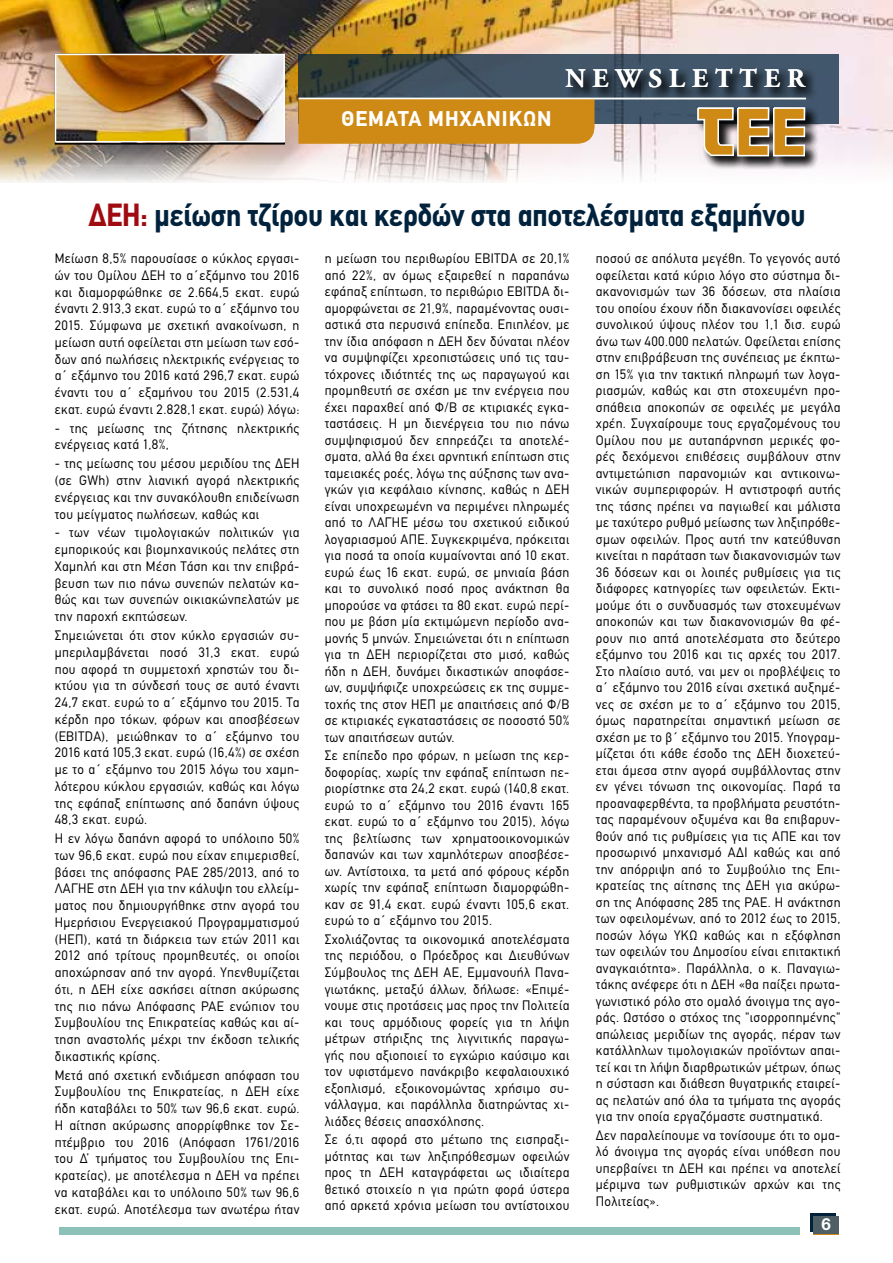
<style>
.page{position:relative;width:893px;height:1263px;background:#fff}
.page>*{position:absolute;margin:0;border:0;box-sizing:border-box;transform-origin:0 0}
.t1{font:700 31.5px "CF Din";color:#00223d;scale:.9 1}
.t2{font:700 27px "CF Garamond";letter-spacing:.26em;color:#fff}
.t3{font:700 21px "CF Din";letter-spacing:.05em;color:#fff}
.t4{font:700 18px "Helvetica Neue Greek";color:#fff}
.t5{font:13.5px/16.5px "CF Din";letter-spacing:.03em;color:#000;text-align:justify}
.s1{color:#9f0b10}
</style>
<div class="page">
<div style="left:810px;top:1214px;width:26px;height:18px;background:#00223d"></div>
<div style="left:813px;top:1216px;width:26px;height:18px;background:#4d5f65"></div>
<div style="left:59px;top:1227px;width:740px;height:7px;background:#8cc1b8"></div>
<img style="left:0;top:165px;width:781px;height:18px">
<img style="left:0;top:0;width:893px;height:165px">
<svg style="left:299px;top:54px;width:540px;height:69px;background:#3e4f5d"></svg>
<div style="left:55px;top:54px;width:230px;height:91px;border:2px solid #000"></div>
<div style="left:565px;top:67px;width:254px;height:35px;background:#000;opacity:.75"></div>
<div style="left:695px;top:105px;width:53px;height:65px;background:#000;opacity:.75"></div>
<div style="left:735px;top:105px;width:48px;height:65px;background:#000;opacity:.75"></div>
<div style="left:771px;top:105px;width:48px;height:65px;background:#000;opacity:.75"></div>
<svg style="left:696px;top:107px;width:110px;height:50px;background:#b69257"></svg>
<img style="left:58px;top:57px;width:224px;height:82px">
<div style="left:55px;top:54px;width:230px;height:88px;border:2px solid #fff"></div>
<div style="left:299px;top:99px;width:297px;height:45px;background:#ce8a14"></div>
<hr style="left:299px;top:98px;width:507px;height:1px;background:#fff">
<h3 class="t3" style="left:342px;top:108px;width:211px">ΘΕΜΑΤΑ ΜΗΧΑΝΙΚΩΝ</h3>
<h2 class="t2" style="left:565px;top:65px;width:241px">NEWSLETTER</h2>
<h1 class="t1" style="left:89px;top:197px;width:798px"><span class="s1">ΔΕΗ:</span> μείωση τζίρου και κερδών στα αποτελέσματα εξαμήνου</h1>
<p class="t5" style="left:55px;top:250px;width:246px">Μείωση 8,5% παρουσίασε ο κύκλος εργασι&shy;ών του Ομίλου ΔΕΗ το α΄εξάμηνο του 2016 και διαμορφώθηκε σε 2.664,5 εκατ. ευρώ έναντι 2.913,3 εκατ. ευρώ το α΄ εξάμηνο του 2015. Σύμφωνα με σχετική ανακοίνωση, η μείωση αυτή οφείλεται στη μείωση των εσό&shy;δων από πωλήσεις ηλεκτρικής ενέργειας το α΄ εξάμηνο του 2016 κατά 296,7 εκατ. ευρώ έναντι του α΄ εξαμήνου του 2015 (2.531,4 εκατ. ευρώ έναντι 2.828,1 εκατ. ευρώ) λόγω:</p>
<p class="t5" style="left:55px;top:420px;width:246px">- της μείωσης της ζήτησης ηλεκτρικής ενέργειας κατά 1,8%,</p>
<p class="t5" style="left:55px;top:455px;width:246px">- της μείωσης του μέσου μεριδίου της ΔΕΗ (σε GWh) στην λιανική αγορά ηλεκτρικής ενέργειας και την συνακόλουθη επιδείνωση του μείγματος πωλήσεων, καθώς και</p>
<p class="t5" style="left:55px;top:524px;width:246px">- των νέων τιμολογιακών πολιτικών για εμπορικούς και βιομηχανικούς πελάτες στη Χαμηλή και στη Μέση Τάση και την επιβρά&shy;βευση των πιο πάνω συνεπών πελατών κα&shy;θώς και των συνεπών οικιακώνπελατών με την παροχή εκπτώσεων.</p>
<p class="t5" style="left:55px;top:627px;width:246px">Σημειώνεται ότι στον κύκλο εργασιών συ&shy;μπεριλαμβάνεται ποσό 31,3 εκατ. ευρώ που αφορά τη συμμετοχή χρηστών του δι&shy;κτύου για τη σύνδεσή τους σε αυτό έναντι 24,7 εκατ. ευρώ το α΄ εξάμηνο του 2015. Τα κέρδη προ τόκων, φόρων και αποσβέσεων (EBITDA), μειώθηκαν το α΄ εξάμηνο του 2016 κατά 105,3 εκατ. ευρώ (16,4%) σε σχέση με το α΄ εξάμηνο του 2015 λόγω του χαμη&shy;λότερου κύκλου εργασιών, καθώς και λόγω της εφάπαξ επίπτωσης από δαπάνη ύψους 48,3 εκατ. ευρώ.</p>
<p class="t5" style="left:55px;top:830px;width:246px">Η εν λόγω δαπάνη αφορά το υπόλοιπο 50% των 96,6 εκατ. ευρώ που είχαν επιμερισθεί, βάσει της απόφασης ΡΑΕ 285/2013, από το ΛΑΓΗΕ στη ΔΕΗ για την κάλυψη του ελλείμ&shy;ματος που δημιουργήθηκε στην αγορά του Ημερήσιου Ενεργειακού Προγραμματισμού (ΗΕΠ), κατά τη διάρκεια των ετών 2011 και 2012 από τρίτους προμηθευτές, οι οποίοι αποχώρησαν από την αγορά. Υπενθυμίζεται ότι, η ΔΕΗ είχε ασκήσει αίτηση ακύρωσης της πιο πάνω Απόφασης ΡΑΕ ενώπιον του Συμβουλίου της Επικρατείας καθώς και αί&shy;τηση αναστολής μέχρι την έκδοση τελικής δικαστικής κρίσης.</p>
<p class="t5" style="left:55px;top:1067px;width:246px">Μετά από σχετική ενδιάμεση απόφαση του Συμβουλίου της Επικρατείας, η ΔΕΗ είχε ήδη καταβάλει το 50% των 96,6 εκατ. ευρώ.<br>Η αίτηση ακύρωσης απορρίφθηκε τον Σε&shy;πτέμβριο του 2016 (Απόφαση 1761/2016 του Δ’ τμήματος του Συμβουλίου της Επι&shy;κρατείας), με αποτέλεσμα η ΔΕΗ να πρέπει να καταβάλει και το υπόλοιπο 50% των 96,6 εκατ. ευρώ. Αποτέλεσμα των ανωτέρω ήταν</p>
<p class="t5" style="left:325px;top:250px;width:246px">η μείωση του περιθωρίου EBITDA σε 20,1% από 22%, αν όμως εξαιρεθεί η παραπάνω εφάπαξ επίπτωση, το περιθώριο EBITDA δι&shy;αμορφώνεται σε 21,9%, παραμένοντας ουσι&shy;αστικά στα περυσινά επίπεδα. Επιπλέον, με την ίδια απόφαση η ΔΕΗ δεν δύναται πλέον να συμψηφίζει χρεοπιστώσεις υπό τις ταυ&shy;τόχρονες ιδιότητές της ως παραγωγού και προμηθευτή σε σχέση με την ενέργεια που έχει παραχθεί από Φ/Β σε κτιριακές εγκα&shy;ταστάσεις. Η μη διενέργεια του πιο πάνω συμψηφισμού δεν επηρεάζει τα αποτελέ&shy;σματα, αλλά θα έχει αρνητική επίπτωση στις ταμειακές ροές, λόγω της αύξησης των ανα&shy;γκών για κεφάλαιο κίνησης, καθώς η ΔΕΗ είναι υποχρεωμένη να περιμένει πληρωμές από το ΛΑΓΗΕ μέσω του σχετικού ειδικού λογαριασμού ΑΠΕ. Συγκεκριμένα, πρόκειται για ποσά τα οποία κυμαίνονται από 10 εκατ. ευρώ έως 16 εκατ. ευρώ, σε μηνιαία βάση και το συνολικό ποσό προς ανάκτηση θα μπορούσε να φτάσει τα 80 εκατ. ευρώ περί&shy;που με βάση μία εκτιμώμενη περίοδο ανα&shy;μονής 5 μηνών. Σημειώνεται ότι η επίπτωση για τη ΔΕΗ περιορίζεται στο μισό, καθώς ήδη η ΔΕΗ, δυνάμει δικαστικών αποφάσε&shy;ων, συμψήφιζε υποχρεώσεις εκ της συμμε&shy;τοχής της στον ΗΕΠ με απαιτήσεις από Φ/Β σε κτιριακές εγκαταστάσεις σε ποσοστό 50% των απαιτήσεων αυτών.</p>
<p class="t5" style="left:325px;top:747px;width:246px">Σε επίπεδο προ φόρων, η μείωση της κερ&shy;δοφορίας, χωρίς την εφάπαξ επίπτωση πε&shy;ριορίστηκε στα 24,2 εκατ. ευρώ (140,8 εκατ. ευρώ το α΄ εξάμηνο του 2016 έναντι 165 εκατ. ευρώ το α΄ εξάμηνο του 2015), λόγω της βελτίωσης των χρηματοοικονομικών δαπανών και των χαμηλότερων αποσβέσε&shy;ων. Αντίστοιχα, τα μετά από φόρους κέρδη χωρίς την εφάπαξ επίπτωση διαμορφώθη&shy;καν σε 91,4 εκατ. ευρώ έναντι 105,6 εκατ. ευρώ το α΄ εξάμηνο του 2015.</p>
<p class="t5" style="left:325px;top:931px;width:246px">Σχολιάζοντας τα οικονομικά αποτελέσματα της περιόδου, ο Πρόεδρος και Διευθύνων Σύμβουλος της ΔΕΗ ΑΕ, Εμμανουήλ Πανα&shy;γιωτάκης, μεταξύ άλλων, δήλωσε: «Επιμέ&shy;νουμε στις προτάσεις μας προς την Πολιτεία και τους αρμόδιους φορείς για τη λήψη μέτρων στήριξης της λιγνιτικής παραγω&shy;γής που αξιοποιεί το εγχώριο καύσιμο και τον υφιστάμενο πανάκριβο κεφαλαιουχικό εξοπλισμό, εξοικονομώντας χρήσιμο συ&shy;νάλλαγμα, και παράλληλα διατηρώντας χι&shy;λιάδες θέσεις απασχόλησης.</p>
<p class="t5" style="left:325px;top:1131px;width:246px">Σε ό,τι αφορά στο μέτωπο της εισπραξι&shy;μότητας και των ληξιπρόθεσμων οφειλών προς τη ΔΕΗ καταγράφεται ως ιδιαίτερα θετικό στοιχείο η για πρώτη φορά ύστερα από αρκετά χρόνια μείωση του αντίστοιχου</p>
<p class="t5" style="left:596px;top:250px;width:246px">ποσού σε απόλυτα μεγέθη. Το γεγονός αυτό οφείλεται κατά κύριο λόγο στο σύστημα δι&shy;ακανονισμών των 36 δόσεων, στα πλαίσια του οποίου έχουν ήδη διακανονίσει οφειλές συνολικού ύψους πλέον του 1,1 δισ. ευρώ άνω των 400.000 πελατών. Οφείλεται επίσης στην επιβράβευση της συνέπειας με έκπτω&shy;ση 15% για την τακτική πληρωμή των λογα&shy;ριασμών, καθώς και στη στοχευμένη προ&shy;σπάθεια αποκοπών σε οφειλές με μεγάλα χρέη. Συγχαίρουμε τους εργαζομένους του Ομίλου που με αυταπάρνηση μερικές φο&shy;ρές δεχόμενοι επιθέσεις συμβάλουν στην αντιμετώπιση παρανομιών και αντικοινω&shy;νικών συμπεριφορών. Η αντιστροφή αυτής της τάσης πρέπει να παγιωθεί και μάλιστα με ταχύτερο ρυθμό μείωσης των ληξιπρόθε&shy;σμων οφειλών. Προς αυτή την κατεύθυνση κινείται η παράταση των διακανονισμών των 36 δόσεων και οι λοιπές ρυθμίσεις για τις διάφορες κατηγορίες των οφειλετών. Εκτι&shy;μούμε ότι ο συνδυασμός των στοχευμένων αποκοπών και των διακανονισμών θα φέ&shy;ρουν πιο απτά αποτελέσματα στο δεύτερο εξάμηνο του 2016 και τις αρχές του 2017.<br>Στο πλαίσιο αυτό, ναι μεν οι προβλέψεις το α΄ εξάμηνο του 2016 είναι σχετικά αυξημέ&shy;νες σε σχέση με το α΄ εξάμηνο του 2015, όμως παρατηρείται σημαντική μείωση σε σχέση με το β΄ εξάμηνο του 2015. Υπογραμ&shy;μίζεται ότι κάθε έσοδο της ΔΕΗ διοχετεύ&shy;εται άμεσα στην αγορά συμβάλλοντας στην εν γένει τόνωση της οικονομίας. Παρά τα προαναφερθέντα, τα προβλήματα ρευστότη&shy;τας παραμένουν οξυμένα και θα επιβαρυν&shy;θούν από τις ρυθμίσεις για τις ΑΠΕ και τον προσωρινό μηχανισμό ΑΔΙ καθώς και από την απόρριψη από το Συμβούλιο της Επι&shy;κρατείας της αίτησης της ΔΕΗ για ακύρω&shy;ση της Απόφασης 285 της ΡΑΕ. Η ανάκτηση των οφειλομένων, από το 2012 έως το 2015, ποσών λόγω ΥΚΩ καθώς και η εξόφληση των οφειλών του Δημοσίου είναι επιτακτική αναγκαιότητα». Παράλληλα, ο κ. Παναγιω&shy;τάκης ανέφερε ότι η ΔΕΗ «θα παίξει πρωτα&shy;γωνιστικό ρόλο στο ομαλό άνοιγμα της αγο&shy;ράς. Ωστόσο ο στόχος της "ισορροπημένης" απώλειας μεριδίων της αγοράς, πέραν των κατάλληλων τιμολογιακών προϊόντων απαι&shy;τεί και τη λήψη διαρθρωτικών μέτρων, όπως η σύσταση και διάθεση θυγατρικής εταιρεί&shy;ας πελατών από όλα τα τμήματα της αγοράς για την οποία εργαζόμαστε συστηματικά.</p>
<p class="t5" style="left:596px;top:1127px;width:246px">Δεν παραλείπουμε να τονίσουμε ότι το ομα&shy;λό άνοιγμα της αγοράς είναι υπόθεση που υπερβαίνει τη ΔΕΗ και πρέπει να αποτελεί μέριμνα των ρυθμιστικών αρχών και της Πολιτείας».</p>
<h3 class="t4" style="left:821px;top:1215px;width:11px">6</h3>
</div>
